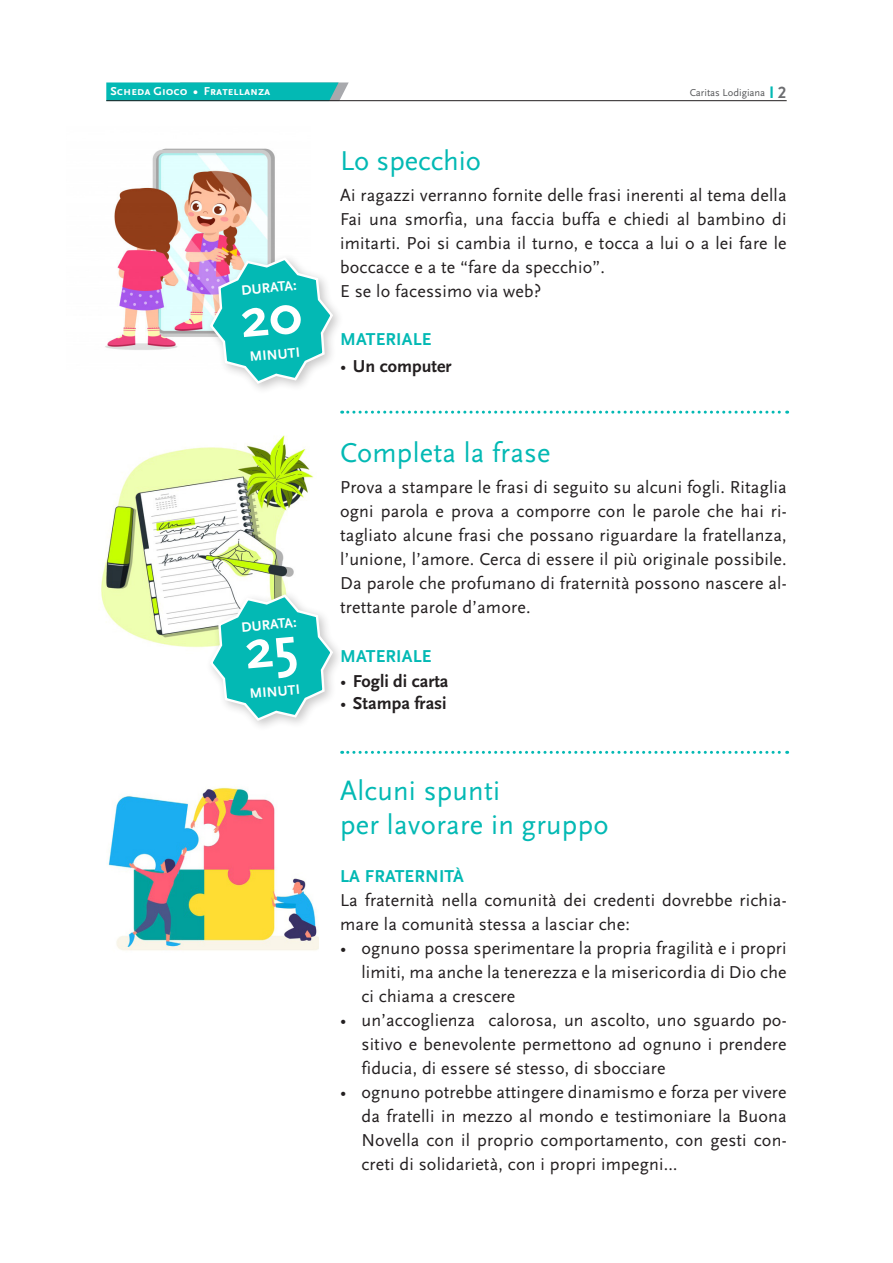
<style>
.page{position:relative;width:893px;height:1263px;background:#fff}
.page>*{position:absolute;margin:0;border:0;box-sizing:border-box;transform-origin:0 0}
.t1{font:28.5px "Scala Sans";letter-spacing:.01em;color:#03b9b4}
.t2{font:18px/24px "Scala Sans";letter-spacing:.01em;color:#231f20;text-align:justify}
.t3{font:700 18px "Scala Sans";color:#231f20}
.t4{font:700 18px "Scala Sans";letter-spacing:.01em;color:#03b9b4}
.t5{font:700 16.5px "Brandon Grotesque";color:#03b9b4}
.t6{font:700 14.25px "Scala Sans";color:#fff}
.t7{font:12px "Scala Sans Bold SC";color:#fff}
.t8{font:10.5px "Scala Sans";color:#57585a}
.s1{color:#6c6d70}
.s2{font-weight:400}
</style>
<div class="page">
<img style="left:101px;top:410px;width:243px;height:238px">
<img style="left:105px;top:148px;width:170px;height:202px">
<div style="left:204px;top:252px;width:140px;height:143px;background:#231f20;opacity:.25"></div>
<div style="left:204px;top:589px;width:140px;height:143px;background:#231f20;opacity:.25"></div>
<svg style="left:342px;top:411px;width:446px;height:3px"></svg>
<svg style="left:342px;top:751px;width:446px;height:3px"></svg>
<img style="left:108px;top:787px;width:211px;height:164px">
<svg style="left:106px;top:82px;width:243px;height:18px;background:#14bab6"></svg>
<hr style="left:106px;top:100px;width:681px;height:1px;background:#231f20">
<svg style="left:208px;top:255px;width:127px;height:130px"></svg>
<svg style="left:208px;top:592px;width:127px;height:130px"></svg>
<p class="t7" style="left:111px;top:85px;width:161px">Scheda Gioco • Fratellanza</p>
<p class="t8" style="left:690px;top:87px;width:77px">Caritas Lodigiana</p>
<p class="t5" style="left:769px;top:80px;width:19px">I<span class="s1">2</span></p>
<p class="t6" style="left:241px;top:282px;width:57px;rotate:-5deg">DURATA:</p>
<p class="t6" style="left:249px;top:349px;width:52px;rotate:-5deg">MINUTI</p>
<p class="t6" style="left:241px;top:619px;width:57px;rotate:-5deg">DURATA:</p>
<p class="t6" style="left:249px;top:686px;width:52px;rotate:-5deg">MINUTI</p>
<p class="t1" style="left:340px;top:145px;width:142px">Lo specchio</p>
<p class="t2" style="left:340px;top:184px;width:448px">Ai ragazzi verranno fornite delle frasi inerenti al tema della Fai una smorfia, una faccia buffa e chiedi al bambino di imitarti. Poi si cambia il turno, e tocca a lui o a lei fare le boccacce e a te “fare da specchio”.</p>
<p class="t2" style="left:340px;top:280px;width:203px">E se lo facessimo via web?</p>
<p class="t4" style="left:340px;top:330px;width:93px">MATERIALE</p>
<p class="t3" style="left:340px;top:357px;width:113px"><span class="s2">•</span> Un computer</p>
<p class="t1" style="left:340px;top:437px;width:212px">Completa la frase</p>
<p class="t2" style="left:340px;top:476px;width:448px">Prova a stampare le frasi di seguito su alcuni fogli. Ritaglia ogni parola e prova a comporre con le parole che hai ri&shy;tagliato alcune frasi che possano riguardare la fratellanza, l’unione, l’amore. Cerca di essere il più originale possibile.<br>Da parole che profumano di fraternità possono nascere al&shy;trettante parole d’amore.</p>
<p class="t4" style="left:340px;top:646px;width:93px">MATERIALE</p>
<p class="t3" style="left:340px;top:671px;width:110px"><span class="s2">•</span> Fogli di carta</p>
<p class="t3" style="left:340px;top:693px;width:108px"><span class="s2">•</span> Stampa frasi</p>
<p class="t1" style="left:340px;top:775px;width:161px">Alcuni spunti</p>
<p class="t1" style="left:340px;top:809px;width:270px">per lavorare in gruppo</p>
<p class="t4" style="left:340px;top:867px;width:125px">LA FRATERNITÀ</p>
<p class="t2" style="left:340px;top:889px;width:448px">La fraternità nella comunità dei credenti dovrebbe richia&shy;mare la comunità stessa a lasciar che:</p>
<p class="t2" style="left:361px;top:937px;width:427px;text-indent:-21px">• ognuno possa sperimentare la propria fragilità e i propri limiti, ma anche la tenerezza e la misericordia di Dio che ci chiama a crescere</p>
<p class="t2" style="left:361px;top:1009px;width:427px;text-indent:-21px">• un’accoglienza calorosa, un ascolto, uno sguardo po&shy;sitivo e benevolente permettono ad ognuno i prendere fiducia, di essere sé stesso, di sbocciare</p>
<p class="t2" style="left:361px;top:1081px;width:427px;text-indent:-21px">• ognuno potrebbe attingere dinamismo e forza per vivere da fratelli in mezzo al mondo e testimoniare la Buona Novella con il proprio comportamento, con gesti con&shy;creti di solidarietà, con i propri impegni…</p>
</div>
